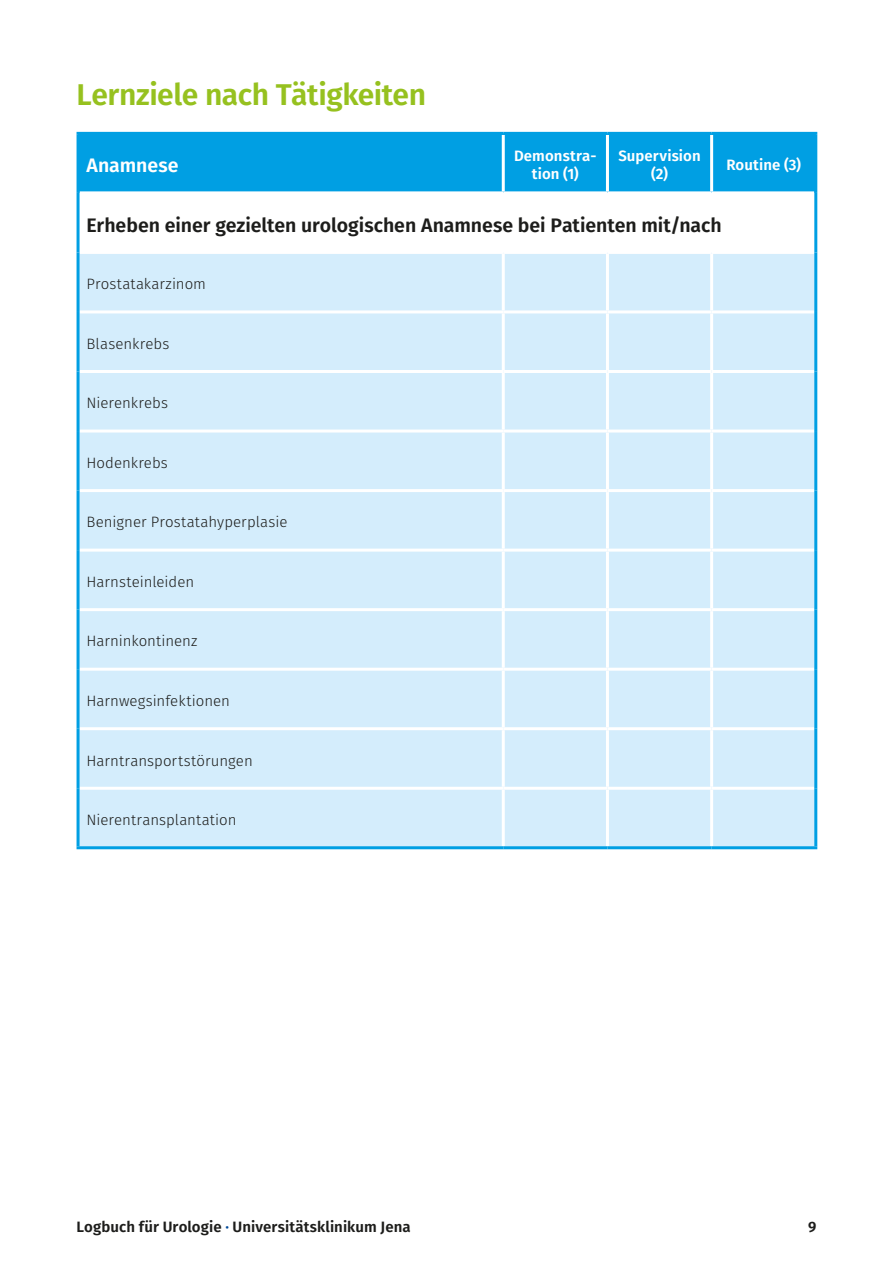
<style>
.page{position:relative;width:893px;height:1263px;background:#fff}
.page>*{position:absolute;margin:0;border:0;box-sizing:border-box;transform-origin:0 0}
.t1{font:600 30px "Fira Sans";letter-spacing:-.015em;color:#96c11f}
.t2{font:600 19.5px "Fira Sans";color:#1d1d1b}
.t3{font:600 19.5px "Fira Sans";color:#fff}
.t4{font:300 15px "Fira Sans";color:#1d1d1b}
.t5{font:600 15px "Fira Sans";letter-spacing:.005em;color:#1d1d1b}
.t6{font:600 15px/18px "Fira Sans";letter-spacing:.005em;color:#fff;text-align:center}
.s1{color:#00499a}
</style>
<div class="page">
<div style="left:80px;top:135px;width:734px;height:56px;background:#009fe3"></div>
<div style="left:80px;top:254px;width:422px;height:592px;background:#d4edfc"></div>
<div style="left:505px;top:254px;width:309px;height:592px;background:#d4edfc"></div>
<hr style="left:502px;top:135px;width:3px;height:56px;background:#fff">
<hr style="left:606px;top:135px;width:3px;height:56px;background:#fff">
<hr style="left:710px;top:135px;width:3px;height:56px;background:#fff">
<hr style="left:606px;top:254px;width:3px;height:56px;background:#fff">
<hr style="left:710px;top:254px;width:3px;height:56px;background:#fff">
<hr style="left:80px;top:310px;width:423px;height:3px;background:#fff">
<hr style="left:503px;top:310px;width:104px;height:3px;background:#fff">
<hr style="left:607px;top:310px;width:105px;height:3px;background:#fff">
<hr style="left:606px;top:313px;width:3px;height:57px;background:#fff">
<hr style="left:712px;top:310px;width:102px;height:3px;background:#fff">
<hr style="left:710px;top:313px;width:3px;height:57px;background:#fff">
<hr style="left:80px;top:370px;width:423px;height:3px;background:#fff">
<hr style="left:503px;top:370px;width:104px;height:3px;background:#fff">
<hr style="left:607px;top:370px;width:105px;height:3px;background:#fff">
<hr style="left:606px;top:373px;width:3px;height:56px;background:#fff">
<hr style="left:712px;top:370px;width:102px;height:3px;background:#fff">
<hr style="left:710px;top:373px;width:3px;height:56px;background:#fff">
<hr style="left:80px;top:429px;width:423px;height:3px;background:#fff">
<hr style="left:503px;top:429px;width:104px;height:3px;background:#fff">
<hr style="left:607px;top:429px;width:105px;height:3px;background:#fff">
<hr style="left:606px;top:432px;width:3px;height:57px;background:#fff">
<hr style="left:712px;top:429px;width:102px;height:3px;background:#fff">
<hr style="left:710px;top:432px;width:3px;height:57px;background:#fff">
<hr style="left:80px;top:489px;width:423px;height:3px;background:#fff">
<hr style="left:503px;top:489px;width:104px;height:3px;background:#fff">
<hr style="left:607px;top:489px;width:105px;height:3px;background:#fff">
<hr style="left:606px;top:492px;width:3px;height:57px;background:#fff">
<hr style="left:712px;top:489px;width:102px;height:3px;background:#fff">
<hr style="left:710px;top:492px;width:3px;height:57px;background:#fff">
<hr style="left:80px;top:549px;width:423px;height:3px;background:#fff">
<hr style="left:503px;top:549px;width:104px;height:3px;background:#fff">
<hr style="left:607px;top:549px;width:105px;height:3px;background:#fff">
<hr style="left:606px;top:552px;width:3px;height:56px;background:#fff">
<hr style="left:712px;top:549px;width:102px;height:3px;background:#fff">
<hr style="left:710px;top:552px;width:3px;height:56px;background:#fff">
<hr style="left:80px;top:608px;width:423px;height:3px;background:#fff">
<hr style="left:503px;top:608px;width:104px;height:3px;background:#fff">
<hr style="left:607px;top:608px;width:105px;height:3px;background:#fff">
<hr style="left:606px;top:611px;width:3px;height:57px;background:#fff">
<hr style="left:712px;top:608px;width:102px;height:3px;background:#fff">
<hr style="left:710px;top:611px;width:3px;height:57px;background:#fff">
<hr style="left:80px;top:668px;width:423px;height:3px;background:#fff">
<hr style="left:503px;top:668px;width:104px;height:3px;background:#fff">
<hr style="left:607px;top:668px;width:105px;height:3px;background:#fff">
<hr style="left:606px;top:671px;width:3px;height:56px;background:#fff">
<hr style="left:712px;top:668px;width:102px;height:3px;background:#fff">
<hr style="left:710px;top:671px;width:3px;height:56px;background:#fff">
<hr style="left:80px;top:727px;width:423px;height:3px;background:#fff">
<hr style="left:503px;top:727px;width:104px;height:3px;background:#fff">
<hr style="left:607px;top:727px;width:105px;height:3px;background:#fff">
<hr style="left:606px;top:730px;width:3px;height:57px;background:#fff">
<hr style="left:712px;top:727px;width:102px;height:3px;background:#fff">
<hr style="left:710px;top:730px;width:3px;height:57px;background:#fff">
<hr style="left:80px;top:787px;width:423px;height:3px;background:#fff">
<hr style="left:503px;top:787px;width:104px;height:3px;background:#fff">
<hr style="left:607px;top:787px;width:105px;height:3px;background:#fff">
<hr style="left:606px;top:790px;width:3px;height:56px;background:#fff">
<hr style="left:712px;top:787px;width:102px;height:3px;background:#fff">
<hr style="left:710px;top:790px;width:3px;height:56px;background:#fff">
<hr style="left:77px;top:135px;width:3px;height:58px;background:#009fe3">
<hr style="left:77px;top:132px;width:426px;height:3px;background:#009fe3">
<hr style="left:503px;top:132px;width:104px;height:3px;background:#009fe3">
<hr style="left:607px;top:132px;width:105px;height:3px;background:#009fe3">
<hr style="left:712px;top:132px;width:105px;height:3px;background:#009fe3">
<hr style="left:814px;top:135px;width:3px;height:58px;background:#009fe3">
<hr style="left:77px;top:193px;width:3px;height:59px;background:#009fe3">
<hr style="left:814px;top:193px;width:3px;height:59px;background:#009fe3">
<hr style="left:77px;top:252px;width:3px;height:60px;background:#009fe3">
<hr style="left:77px;top:312px;width:3px;height:59px;background:#009fe3">
<hr style="left:77px;top:371px;width:3px;height:60px;background:#009fe3">
<hr style="left:77px;top:431px;width:3px;height:60px;background:#009fe3">
<hr style="left:77px;top:491px;width:3px;height:59px;background:#009fe3">
<hr style="left:77px;top:550px;width:3px;height:60px;background:#009fe3">
<hr style="left:77px;top:610px;width:3px;height:59px;background:#009fe3">
<hr style="left:77px;top:669px;width:3px;height:60px;background:#009fe3">
<hr style="left:77px;top:729px;width:3px;height:59px;background:#009fe3">
<hr style="left:814px;top:252px;width:3px;height:60px;background:#009fe3">
<hr style="left:814px;top:312px;width:3px;height:59px;background:#009fe3">
<hr style="left:814px;top:371px;width:3px;height:60px;background:#009fe3">
<hr style="left:814px;top:431px;width:3px;height:60px;background:#009fe3">
<hr style="left:814px;top:491px;width:3px;height:59px;background:#009fe3">
<hr style="left:814px;top:550px;width:3px;height:60px;background:#009fe3">
<hr style="left:814px;top:610px;width:3px;height:59px;background:#009fe3">
<hr style="left:814px;top:669px;width:3px;height:60px;background:#009fe3">
<hr style="left:814px;top:729px;width:3px;height:59px;background:#009fe3">
<hr style="left:77px;top:788px;width:3px;height:58px;background:#009fe3">
<hr style="left:77px;top:846px;width:426px;height:3px;background:#009fe3">
<hr style="left:503px;top:846px;width:104px;height:3px;background:#009fe3">
<hr style="left:607px;top:846px;width:105px;height:3px;background:#009fe3">
<hr style="left:814px;top:788px;width:3px;height:58px;background:#009fe3">
<hr style="left:712px;top:846px;width:105px;height:3px;background:#009fe3">
<h1 class="t1" style="left:77px;top:69px;width:351px">Lernziele nach Tätigkeiten</h1>
<h2 class="t3" style="left:87px;top:149px;width:94px">Anamnese</h2>
<p class="t6" style="left:514px;top:146px;width:84px">Demonstra&shy;tion (1)</p>
<p class="t6" style="left:618px;top:146px;width:84px">Supervision (2)</p>
<p class="t6" style="left:726px;top:155px;width:76px">Routine (3)</p>
<h2 class="t2" style="left:87px;top:209px;width:637px">Erheben einer gezielten urologischen Anamnese bei Patienten mit/nach</h2>
<p class="t4" style="left:87px;top:273px;width:121px">Prostatakarzinom</p>
<p class="t4" style="left:87px;top:333px;width:84px">Blasenkrebs</p>
<p class="t4" style="left:87px;top:392px;width:83px">Nierenkrebs</p>
<p class="t4" style="left:87px;top:452px;width:83px">Hodenkrebs</p>
<p class="t4" style="left:87px;top:511px;width:203px">Benigner Prostatahyperplasie</p>
<p class="t4" style="left:87px;top:571px;width:109px">Harnsteinleiden</p>
<p class="t4" style="left:87px;top:631px;width:112px">Harninkontinenz</p>
<p class="t4" style="left:87px;top:690px;width:145px">Harnwegsinfektionen</p>
<p class="t4" style="left:87px;top:750px;width:168px">Harntransportstörungen</p>
<p class="t4" style="left:87px;top:809px;width:152px">Nierentransplantation</p>
<p class="t5" style="left:77px;top:1214px;width:336px">Logbuch für Urologie <span class="s1">·</span> Universitätsklinikum Jena</p>
<p class="t5" style="left:808px;top:1214px;width:10px">9</p>
</div>
